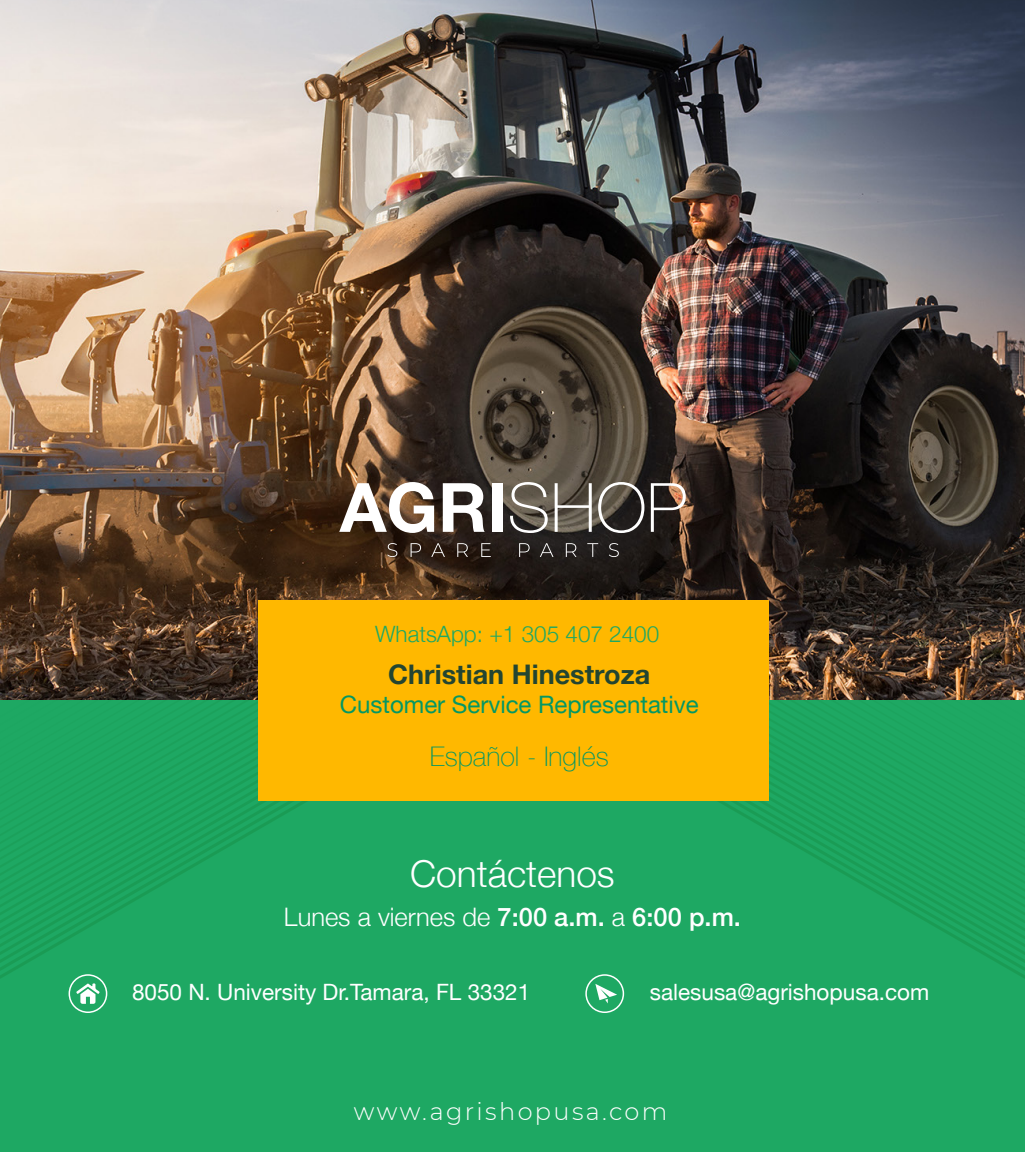
<style>
.page{position:relative;width:1025px;height:1152px;background:#fff}
.page>*{position:absolute;margin:0;border:0;box-sizing:border-box;transform-origin:0 0}
.t1{font:300 37.05px "Helvetica Neue";color:#fff}
.t2{font:700 27px "Helvetica Neue";color:#234531}
.t3{font:100 27px "Helvetica Neue";color:#049763}
.t4{font:300 25.5px "Helvetica Neue";color:#fff}
.t5{font:24px "Helvetica Neue";color:#049763}
.t6{font:300 24px "Montserrat";letter-spacing:.1em;color:#fff}
.t7{font:22.5px "Helvetica Neue";color:#fff}
.t8{font:300 22.5px "Helvetica Neue";color:#1ea863}
.s1{font-weight:500}
</style>
<div class="page">
<img style="left:0;top:0;width:1024px;height:413px">
<div style="left:0;top:700px;width:1024px;height:452px;background:#1ea863"></div>
<svg style="left:0;top:413px;width:1024px;height:297px;background:#463728"></svg>
<div style="left:585px;top:974px;width:39px;height:39px;border:2px solid #fff;border-radius:50%"></div>
<svg style="left:595px;top:984px;width:22px;height:19px"></svg>
<div style="left:69px;top:974px;width:38px;height:39px;border:2px solid #fff;border-radius:50%"></div>
<svg style="left:76px;top:983px;width:24px;height:21px"></svg>
<div style="left:258px;top:600px;width:510px;height:201px;background:#ffb800"></div>
<svg style="left:339px;top:482px;width:95px;height:51px"></svg>
<svg style="left:443px;top:483px;width:41px;height:49px"></svg>
<div style="left:492px;top:483px;width:10px;height:49px;background:#fff"></div>
<svg style="left:510px;top:482px;width:37px;height:51px;background:#7b756c"></svg>
<svg style="left:554px;top:483px;width:37px;height:49px;background:#7c756c"></svg>
<svg style="left:598px;top:482px;width:46px;height:51px;background:#5e5954"></svg>
<svg style="left:651px;top:483px;width:34px;height:49px;background:#6c5d53"></svg>
<svg style="left:387px;top:543px;width:10px;height:14px"></svg>
<svg style="left:410px;top:543px;width:11px;height:14px"></svg>
<svg style="left:431px;top:543px;width:14px;height:14px"></svg>
<svg style="left:457px;top:543px;width:11px;height:14px"></svg>
<svg style="left:481px;top:543px;width:10px;height:14px"></svg>
<svg style="left:519px;top:543px;width:10px;height:14px"></svg>
<svg style="left:540px;top:543px;width:13px;height:14px"></svg>
<svg style="left:566px;top:543px;width:10px;height:14px"></svg>
<svg style="left:587px;top:543px;width:11px;height:14px"></svg>
<svg style="left:609px;top:543px;width:10px;height:14px"></svg>
<p class="t8" style="left:375px;top:616px;width:286px">WhatsApp: +1 305 407 2400</p>
<p class="t2" style="left:388px;top:654px;width:263px">Christian Hinestroza</p>
<p class="t5" style="left:340px;top:687px;width:360px">Customer Service Representative</p>
<p class="t3" style="left:430px;top:736px;width:180px">Español - Inglés</p>
<h1 class="t1" style="left:410px;top:844px;width:206px">Contáctenos</h1>
<p class="t4" style="left:284px;top:897px;width:458px">Lunes a viernes de <span class="s1">7:00 a.m.</span> a <span class="s1">6:00 p.m.</span></p>
<p class="t7" style="left:132px;top:976px;width:400px">8050 N. University Dr.Tamara, FL 33321</p>
<p class="t7" style="left:650px;top:976px;width:281px">salesusa@agrishopusa.com</p>
<p class="t6" style="left:354px;top:1095px;width:315px">www.agrishopusa.com</p>
</div>
